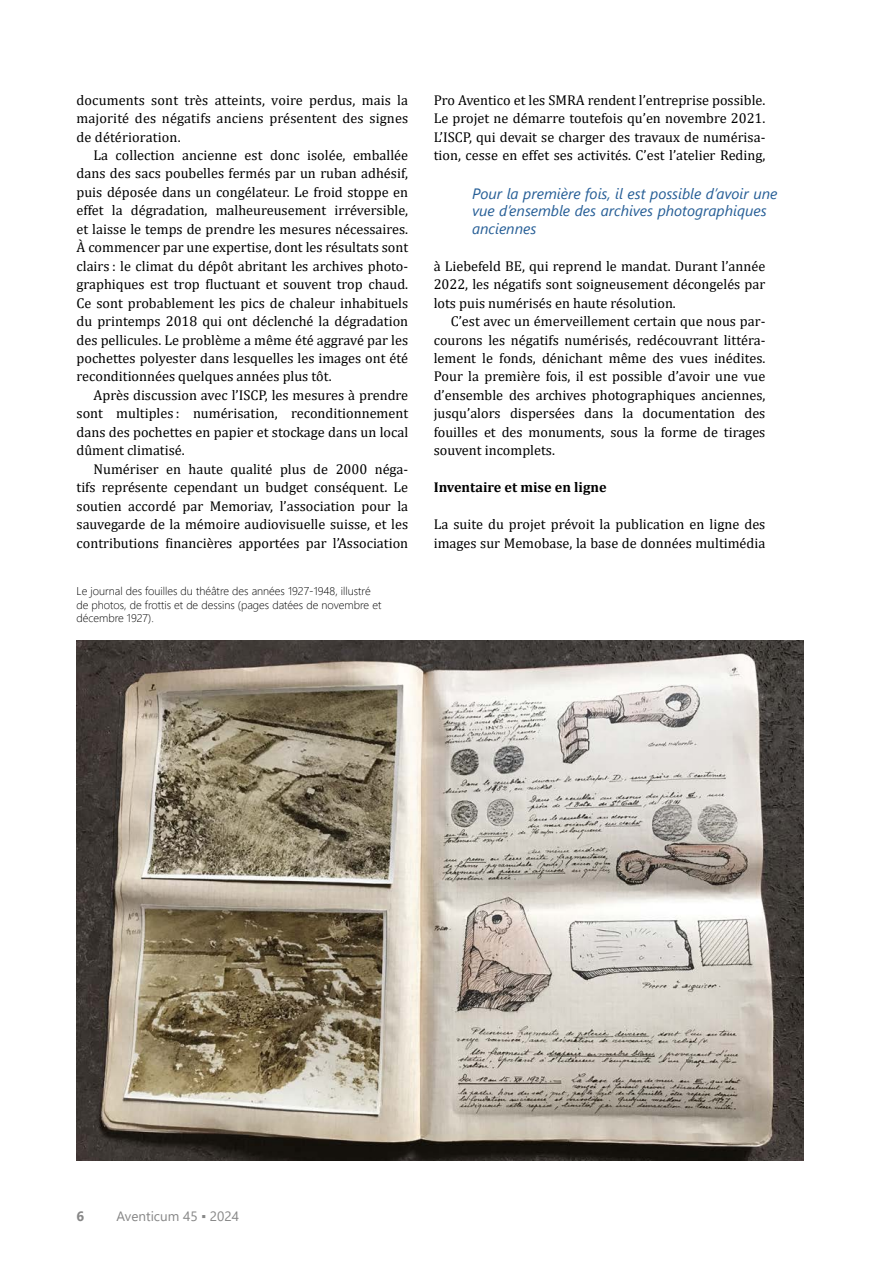
<style>
.page{position:relative;width:893px;height:1263px;background:#fff}
.page>*{position:absolute;margin:0;border:0;box-sizing:border-box;transform-origin:0 0}
.t1{font:italic 15px/17.2px "Segoe UI";color:#265e96}
.t2{font:14.25px/18.5px "Cambria";color:#000;text-align:justify}
.t3{font:700 14.25px "Cambria";color:#000}
.t4{font:13.5px "Segoe UI";color:#878787}
.t5{font:700 13.5px "Segoe UI";color:#878787}
.t6{font:300 11.25px/13.5px "Segoe UI";color:#000}
.s1{font-family:"Arial"}
</style>
<div class="page">
<img style="left:77px;top:640px;width:727px;height:521px">
<p class="t2" style="left:77px;top:90px;width:333px">documents sont très atteints, voire perdus, mais la majorité des négatifs anciens présentent des signes de détérioration.</p>
<p class="t2" style="left:77px;top:146px;width:333px;text-indent:17px">La collection ancienne est donc isolée, emballée dans des sacs poubelles fermés par un ruban adhésif, puis déposée dans un congélateur. Le froid stoppe en effet la dégradation, malheureusement irréversible, et laisse le temps de prendre les mesures nécessaires.<br>À commencer par une expertise, dont les résultats sont clairs : le climat du dépôt abritant les archives photo&shy;graphiques est trop fluctuant et souvent trop chaud.<br>Ce sont probablement les pics de chaleur inhabituels du printemps 2018 qui ont déclenché la dégradation des pellicules. Le problème a même été aggravé par les pochettes polyester dans lesquelles les images ont été reconditionnées quelques années plus tôt.</p>
<p class="t2" style="left:77px;top:386px;width:333px;text-indent:17px">Après discussion avec l’ISCP, les mesures à prendre sont multiples : numérisation, reconditionnement dans des pochettes en papier et stockage dans un local dûment climatisé.</p>
<p class="t2" style="left:77px;top:460px;width:333px;text-indent:17px">Numériser en haute qualité plus de 2000 néga&shy;tifs représente cependant un budget conséquent. Le soutien accordé par Memoriav, l’association pour la sauvegarde de la mémoire audiovisuelle suisse, et les contributions financières apportées par l’Association</p>
<p class="t6" style="left:77px;top:584px;width:306px">Le journal des fouilles du théâtre des années 1927-1948, illustré de photos, de frottis et de dessins (pages datées de novembre et décembre 1927).</p>
<p class="t2" style="left:434px;top:91px;width:333px">Pro Aventico et les SMRA rendent l’entreprise possible.<br>Le projet ne démarre toutefois qu’en novembre 2021.<br>L’ISCP, qui devait se charger des travaux de numérisa&shy;tion, cesse en effet ses activités. C’est l’atelier Reding,</p>
<p class="t1" style="left:472px;top:183px;width:307px">Pour la première fois, il est possible d’avoir une vue d’ensemble des archives photographiques anciennes</p>
<p class="t2" style="left:434px;top:257px;width:333px">à Liebefeld BE, qui reprend le mandat. Durant l’année 2022, les négatifs sont soigneusement décongelés par lots puis numérisés en haute résolution.</p>
<p class="t2" style="left:434px;top:312px;width:333px;text-indent:17px">C’est avec un émerveillement certain que nous par&shy;courons les négatifs numérisés, redécouvrant littéra&shy;lement le fonds, dénichant même des vues inédites.<br>Pour la première fois, il est possible d’avoir une vue d’ensemble des archives photographiques anciennes, jusqu’alors dispersées dans la documentation des fouilles et des monuments, sous la forme de tirages souvent incomplets.</p>
<p class="t3" style="left:434px;top:477px;width:174px">Inventaire et mise en ligne</p>
<p class="t2" style="left:434px;top:515px;width:333px">La suite du projet prévoit la publication en ligne des images sur Memobase, la base de données multimédia</p>
<p class="t5" style="left:77px;top:1203px;width:9px">6</p>
<p class="t4" style="left:117px;top:1203px;width:124px">Aventicum 45 <span class="s1">▪</span> 2024</p>
</div>
